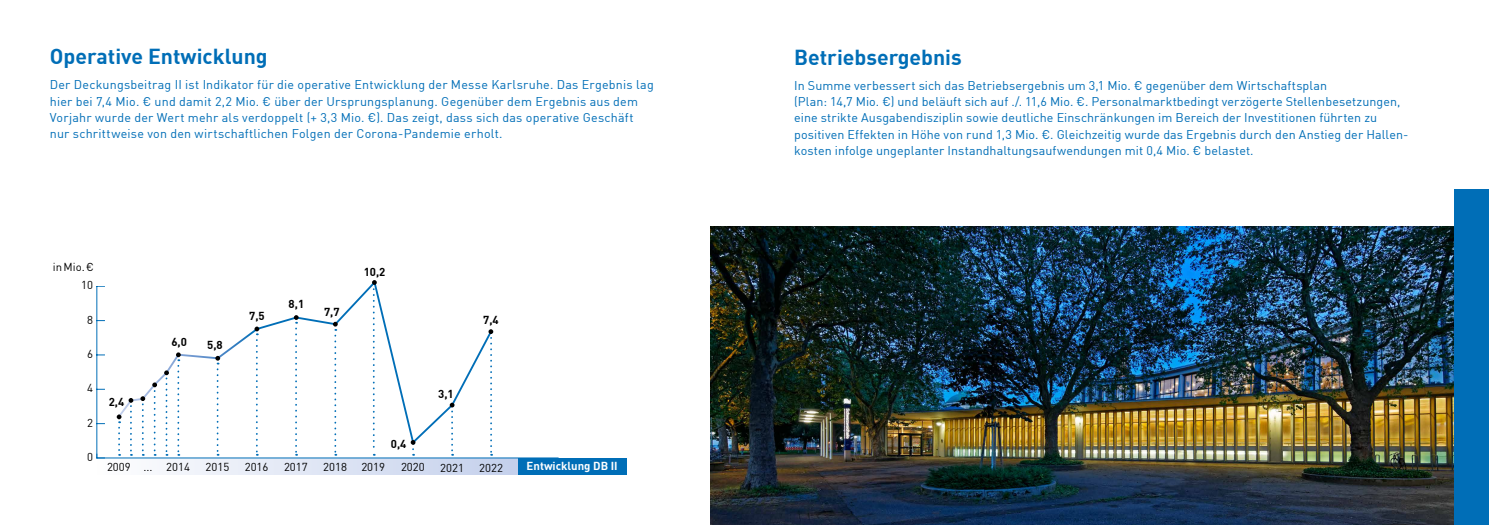
<style>
.page{position:relative;width:1489px;height:525px;background:#fff}
.page>*{position:absolute;margin:0;border:0;box-sizing:border-box;transform-origin:0 0}
.t1{font:700 21.25px "DIN";color:#006eb7}
.t2{font:12.5px/16.2px "DIN";letter-spacing:.01em;color:#006eb7}
.t3{font:11.38px/18.4px "DIN";color:#000;text-align:right}
.t4{font:700 11.38px "DIN";color:#000}
.t5{font:700 11.38px "DIN";color:#fff}
</style>
<div class="page">
<img style="left:710px;top:226px;width:743px;height:298px">
<div style="left:97px;top:457px;width:421px;height:17px;background:linear-gradient(to right,#fefefe,#c4d0ec)"></div>
<div style="left:518px;top:457px;width:108px;height:17px;background:#006eb7"></div>
<hr style="left:97px;top:457px;width:297px;height:1px;background:#006eb7">
<hr style="left:394px;top:457px;width:164px;height:1px;background:#006eb7">
<hr style="left:97px;top:252px;width:1px;height:205px;background:#006eb7">
<div style="left:96px;top:216px;width:10px;height:70px;background:#fff"></div>
<svg style="left:116px;top:280px;width:377px;height:175px"></svg>
<div style="left:1453px;top:189px;width:35px;height:335px;background:#006eb7"></div>
<h1 class="t1" style="left:50px;top:43px;width:219px">Operative Entwicklung</h1>
<h1 class="t1" style="left:794px;top:43px;width:169px">Betriebsergebnis</h1>
<p class="t2" style="left:50px;top:76px;width:605px">Der Deckungsbeitrag II ist Indikator für die operative Entwicklung der Messe Karlsruhe. Das Ergebnis lag hier bei 7,4 Mio. € und damit 2,2 Mio. € über der Ursprungsplanung. Gegenüber dem Ergebnis aus dem Vorjahr wurde der Wert mehr als verdoppelt (+ 3,3 Mio. €). Das zeigt, dass sich das operative Geschäft nur schrittweise von den wirtschaftlichen Folgen der Corona-Pandemie erholt.</p>
<p class="t2" style="left:794px;top:77px;width:616px">In Summe verbessert sich das Betriebsergebnis um 3,1 Mio. € gegenüber dem Wirtschaftsplan<br>(Plan: 14,7 Mio. €) und beläuft sich auf ./. 11,6 Mio. €. Personalmarktbedingt verzögerte Stellenbesetzungen, eine strikte Ausgabendisziplin sowie deutliche Einschränkungen im Bereich der Investitionen führten zu positiven Effekten in Höhe von rund 1,3 Mio. €. Gleichzeitig wurde das Ergebnis durch den Anstieg der Hallen&shy;kosten infolge ungeplanter Instandhaltungsaufwendungen mit 0,4 Mio. € belastet.</p>
<p class="t3" style="left:53px;top:257px;width:43px">inMio.€<br>10</p>
<p class="t3" style="left:87px;top:310px;width:7px">8</p>
<p class="t3" style="left:87px;top:344px;width:7px">6</p>
<p class="t3" style="left:87px;top:378px;width:7px">4</p>
<p class="t3" style="left:87px;top:413px;width:7px">2</p>
<p class="t3" style="left:87px;top:447px;width:7px">0</p>
<p class="t4" style="left:171px;top:334px;width:17px">6,0</p>
<p class="t4" style="left:207px;top:337px;width:17px">5,8</p>
<p class="t4" style="left:364px;top:264px;width:23px">10,2</p>
<p class="t4" style="left:289px;top:297px;width:17px">8,1</p>
<p class="t4" style="left:324px;top:304px;width:17px">7,7</p>
<p class="t4" style="left:249px;top:308px;width:17px">7,5</p>
<p class="t4" style="left:483px;top:312px;width:17px">7,4</p>
<p class="t4" style="left:109px;top:394px;width:17px">2,4</p>
<p class="t3" style="left:107px;top:457px;width:25px">2009</p>
<p class="t4" style="left:391px;top:436px;width:17px">0,4</p>
<p class="t3" style="left:143px;top:457px;width:48px">... 2014</p>
<p class="t3" style="left:205px;top:457px;width:25px">2015</p>
<p class="t3" style="left:245px;top:457px;width:25px">2016</p>
<p class="t3" style="left:284px;top:457px;width:25px">2017</p>
<p class="t3" style="left:323px;top:457px;width:25px">2018</p>
<p class="t3" style="left:361px;top:457px;width:25px">2019</p>
<p class="t3" style="left:401px;top:457px;width:25px">2020</p>
<p class="t4" style="left:438px;top:386px;width:17px">3,1</p>
<p class="t3" style="left:440px;top:458px;width:25px">2021</p>
<p class="t3" style="left:479px;top:458px;width:25px">2022</p>
<p class="t5" style="left:526px;top:458px;width:93px">Entwicklung DB II</p>
</div>
